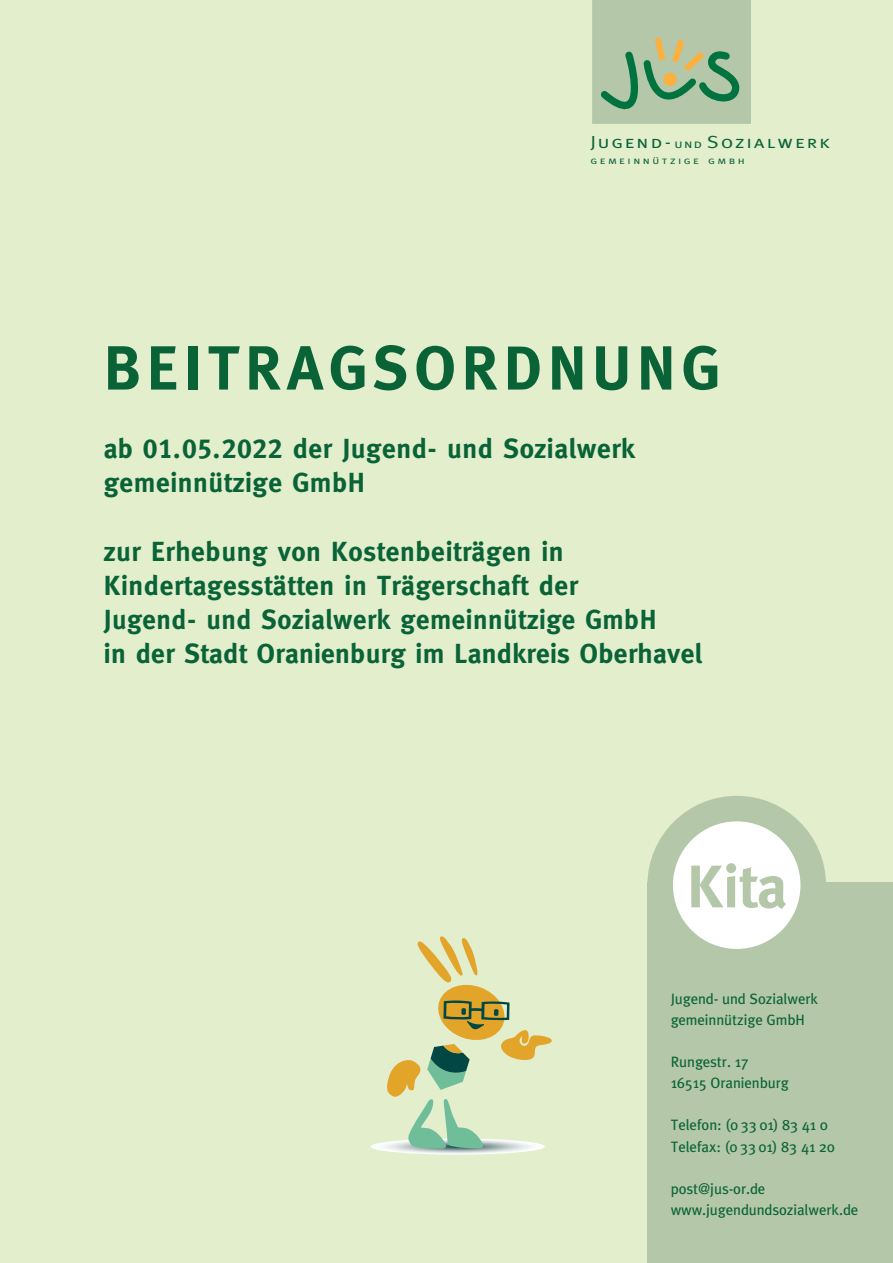
<style>
.page{position:relative;width:893px;height:1263px;background:#e2eecc}
.page>*{position:absolute;margin:0;border:0;box-sizing:border-box;transform-origin:0 0}
.t1{font:700 62.25px "Meta";letter-spacing:.1em;color:#0a6337}
.t2{font:700 60px "Meta";color:#b4c7a9}
.t3{font:700 27.6px/34.2px "Meta";letter-spacing:.02em;color:#0a6337}
.t4{font:17.55px "Meta Caps";letter-spacing:.09em;color:#0a6337;scale:1.2 1}
.t5{font:15px "Meta";color:#0a6337}
.t6{font:10.35px "Meta Caps";letter-spacing:.205em;color:#0a6337;scale:1.2 1}
.s1{font-size:12.3px}
.s2{font-family:"Meta Bold Caps";font-weight:400}
</style>
<div class="page">
<img style="left:370px;top:1142px;width:170px;height:13px">
<svg style="left:386px;top:936px;width:166px;height:213px"></svg>
<div style="left:593px;top:0;width:158px;height:122px;background:#b4c7a9"></div>
<svg style="left:594px;top:37px;width:149px;height:86px"></svg>
<div style="left:647px;top:883px;width:246px;height:380px;background:#b4c7a9"></div>
<div style="left:647px;top:796px;width:179px;height:178px;background:#b4c7a9;border-radius:50%"></div>
<div style="left:673px;top:821px;width:127px;height:128px;background:#fff;border-radius:50%"></div>
<p class="t4" style="left:590px;top:132px;width:202px">Jugend- <span class="s1">und</span> Sozialwerk</p>
<p class="t6" style="left:590px;top:155px;width:130px">gemeinnützige gmbh</p>
<p class="t1" style="left:104px;top:332px;width:617px">BEITRAGSORDNUNG</p>
<p class="t3" style="left:104px;top:431px;width:533px">ab <span class="s2">01.05.2022</span> der Jugend- und Sozialwerk gemeinnützige GmbH</p>
<p class="t3" style="left:104px;top:534px;width:600px">zur Erhebung von Kostenbeiträgen in Kindertagesstätten in Trägerschaft der<br>Jugend- und Sozialwerk gemeinnützige GmbH<br>in der Stadt Oranienburg im Landkreis Oberhavel</p>
<p class="t2" style="left:687px;top:852px;width:101px">Kita</p>
<p class="t5" style="left:671px;top:990px;width:149px">Jugend- und Sozialwerk</p>
<p class="t5" style="left:671px;top:1011px;width:136px">gemeinnützige GmbH</p>
<p class="t5" style="left:671px;top:1053px;width:80px">Rungestr. 17</p>
<p class="t5" style="left:671px;top:1074px;width:120px">16515 Oranienburg</p>
<p class="t5" style="left:671px;top:1116px;width:159px">Telefon: (0 33 01) 83 41 0</p>
<p class="t5" style="left:671px;top:1137px;width:166px">Telefax: (0 33 01) 83 41 20</p>
<p class="t5" style="left:671px;top:1179px;width:96px">post@jus-or.de</p>
<p class="t5" style="left:671px;top:1200px;width:189px">www.jugendundsozialwerk.de</p>
</div>
